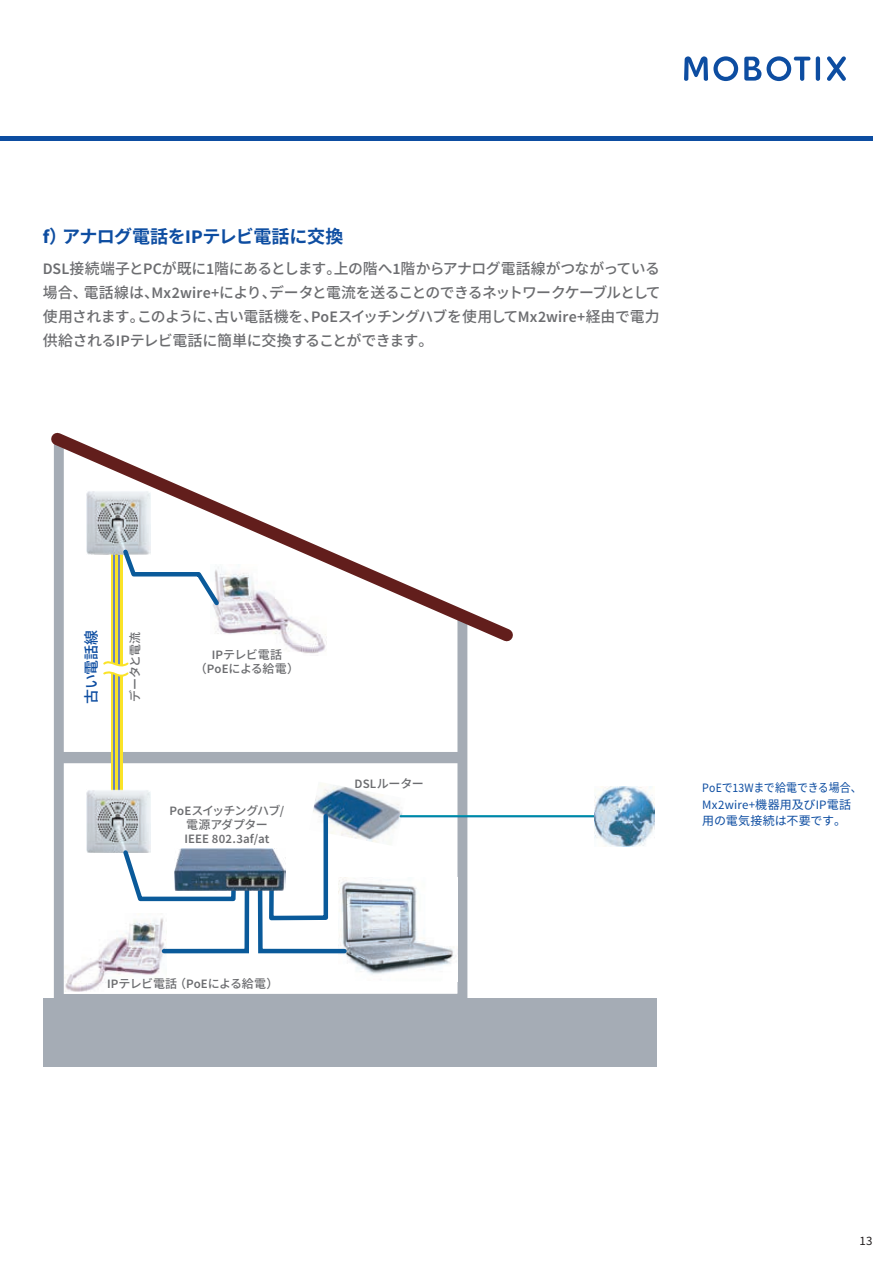
<style>
.page{position:relative;width:894px;height:1264px;background:#fff}
.page>*{position:absolute;margin:0;border:0;box-sizing:border-box;transform-origin:0 0}
.t1{font:700 18px "Noto Sans CJ Kjp";letter-spacing:-.02em;color:#0d4da1}
.t2{font:500 15px/24px "Noto Sans CJ Kjp";letter-spacing:-.025em;color:#6c6d70;text-align:justify}
.t3{font:500 15px "Noto Sans CJ Kjp";letter-spacing:-.01em;color:#0d4da1}
.t4{font:12.9px "Source Sans Pro";letter-spacing:.015em;color:#0d4da1}
.t5{font:600 12.9px "Source Sans Pro";letter-spacing:.01em;color:#6c6d70}
.t6{font:12.9px "Source Sans Pro";color:#231f20}
.t7{font:500 12px/14.4px "Noto Sans CJ Kjp";letter-spacing:-.035em;color:#6c6d70;text-align:center}
.t8{font:500 12px/14.4px "Noto Sans CJ Kjp";letter-spacing:-.055em;color:#6c6d70;text-align:center}
.t9{font:12px "Noto Sans CJ Kjp";letter-spacing:-.005em;color:#0d4da1;scale:.91 1}
.t10{font:12px "Noto Sans CJ Kjp";letter-spacing:-.005em;color:#0d4da1}
.s1{font-family:"Source Sans Pro";font-size:19.2px}
.s2{font-family:"Source Sans Pro";font-weight:600;font-size:16.05px}
.s3{font-family:"Source Sans Pro";font-weight:600;font-size:12.9px}
.s4{font-family:"Source Sans Pro";font-size:12.9px}
.s5{font-family:"Noto Sans CJ Kjp";font-size:12px}
</style>
<div class="page">
<div style="left:43px;top:998px;width:613px;height:68px;background:#a5acb5"></div>
<svg style="left:53px;top:651px;width:419px;height:347px"></svg>
<div style="left:59px;top:752px;width:402px;height:11px;background:#a5acb5"></div>
<svg style="left:51px;top:432px;width:462px;height:219px"></svg>
<div style="left:111px;top:525px;width:11px;height:289px;background:#fae327"></div>
<hr style="left:113px;top:525px;width:2px;height:289px;background:#6984bd">
<hr style="left:118px;top:525px;width:2px;height:289px;background:#6984bd">
<svg style="left:95px;top:657px;width:42px;height:23px"></svg>
<img style="left:309px;top:781px;width:96px;height:65px">
<img style="left:338px;top:876px;width:119px;height:105px">
<img style="left:86px;top:490px;width:64px;height:64px">
<img style="left:86px;top:789px;width:64px;height:63px">
<svg style="left:399px;top:815px;width:221px;height:2px"></svg>
<img style="left:594px;top:786px;width:60px;height:60px">
<img style="left:210px;top:565px;width:116px;height:90px">
<svg style="left:120px;top:546px;width:103px;height:63px"></svg>
<img style="left:64px;top:913px;width:102px;height:78px">
<svg style="left:99px;top:501px;width:7px;height:7px"></svg>
<svg style="left:129px;top:501px;width:7px;height:7px"></svg>
<svg style="left:99px;top:799px;width:7px;height:7px"></svg>
<svg style="left:120px;top:799px;width:229px;height:156px"></svg>
<img style="left:174px;top:848px;width:111px;height:42px">
<hr style="left:0;top:137px;width:872px;height:4px;background:#0d4da1">
<svg style="left:815px;top:56px;width:4px;height:25px"></svg>
<svg style="left:827px;top:56px;width:18px;height:25px"></svg>
<svg style="left:684px;top:56px;width:54px;height:25px"></svg>
<svg style="left:744px;top:56px;width:66px;height:25px"></svg>
<p class="t1" style="left:43px;top:226px;width:302px"><span class="s1">f</span>）アナログ電話を<span class="s1">IP</span>テレビ電話に交換</p>
<p class="t2" style="left:43px;top:257px;width:619px"><span class="s2">DSL</span>接続端子と<span class="s2">PC</span>が既に<span class="s2">1</span>階にあるとします。上の階へ<span class="s2">1</span>階からアナログ電話線がつながっている場合、電話線は、<span class="s2">Mx2wire+</span>により、データと電流を送ることのできるネットワークケーブルとして使用されます。このように、古い電話機を、<span class="s2">PoE</span>スイッチングハブを使用して<span class="s2">Mx2wire+</span>経由で電力供給される<span class="s2">IP</span>テレビ電話に簡単に交換することができます。</p>
<p class="t3" style="left:83px;top:704px;width:76px;rotate:-90deg">古い電話線</p>
<p class="t7" style="left:128px;top:702px;width:72px;rotate:-90deg">データと電流</p>
<p class="t7" style="left:195px;top:647px;width:106px"><span class="s3">IP</span>テレビ電話（<span class="s3">PoE</span>による給電）</p>
<p class="t8" style="left:170px;top:803px;width:116px"><span class="s3">PoE</span>スイッチングハブ<span class="s3">/</span>電源アダプター</p>
<p class="t5" style="left:184px;top:831px;width:87px">IEEE 802.3af/at</p>
<p class="t7" style="left:107px;top:976px;width:173px"><span class="s3">IP</span>テレビ電話（<span class="s3">PoE</span>による給電）</p>
<p class="t7" style="left:354px;top:776px;width:71px"><span class="s3">DSL</span>ルーター</p>
<p class="t9" style="left:702px;top:780px;width:177px"><span class="s4">PoE</span>で<span class="s4">13W</span>まで給電できる場合、</p>
<p class="t4" style="left:702px;top:796px;width:150px">Mx2wire+<span class="s5">機器用及び</span>IP<span class="s5">電話</span></p>
<p class="t10" style="left:702px;top:813px;width:145px">用の電気接続は不要です。</p>
<p class="t6" style="left:859px;top:1232px;width:15px">13</p>
</div>
